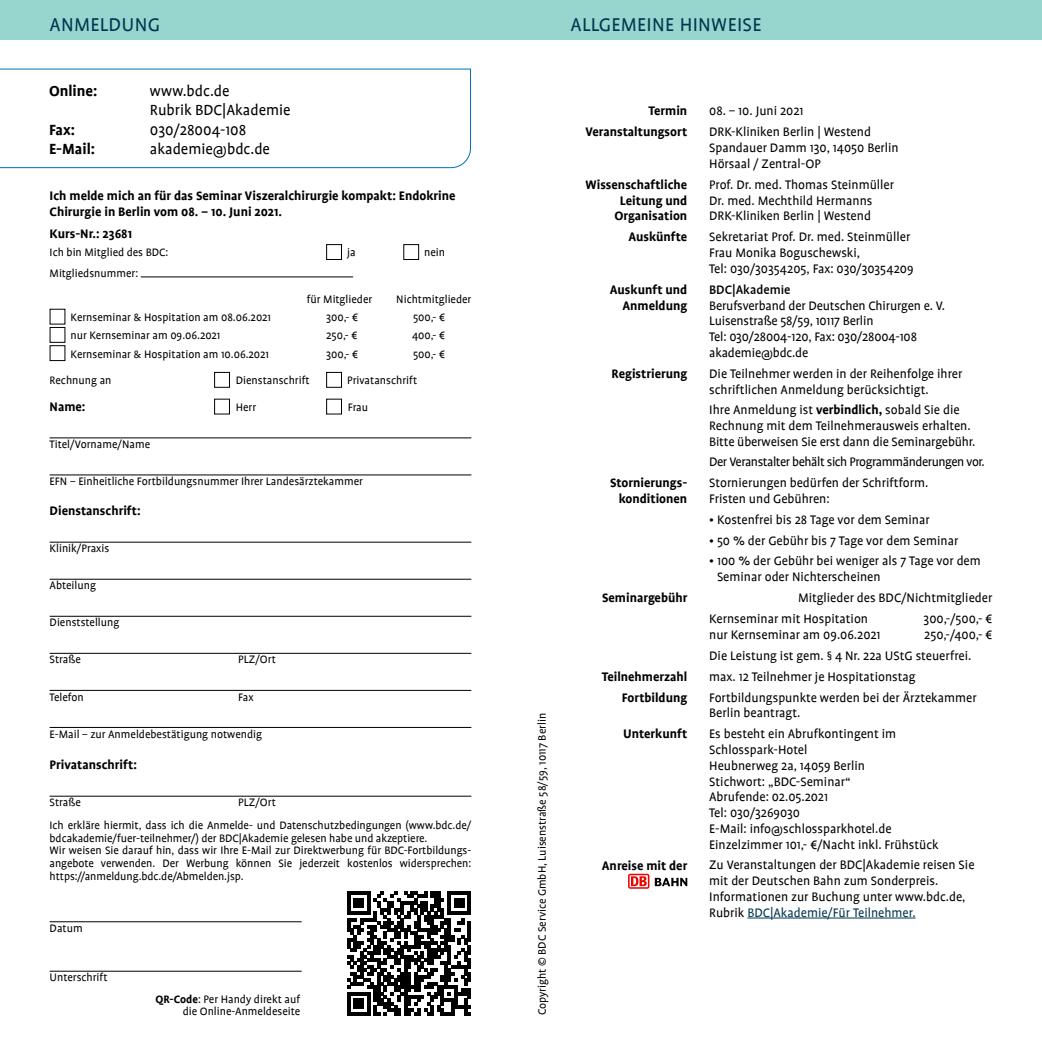
<style>
.page{position:relative;width:1042px;height:1042px;background:#fff}
.page>*{position:absolute;margin:0;border:0;box-sizing:border-box;transform-origin:0 0}
.t1{font:21px "Profile";letter-spacing:.015em;color:#003650}
.t2{font:16.62px/19.2px "Profile";color:#000}
.t3{font:700 16.62px "Profile";color:#000}
.t4{font:14px/15.8px "Profile";color:#000}
.t5{font:700 14px/15.8px "Profile";color:#000;text-align:right}
.t6{font:14px "Profile";letter-spacing:-.03em;color:#000}
.t7{font:500 14px "Profile";color:#000}
.t8{font:12.25px/12.8px "Profile";color:#000;text-align:right}
.s1{font-weight:700}
.s2{color:#003650}
</style>
<div class="page">
<div style="left:0;top:0;width:1042px;height:40px;background:#96d6ce"></div>
<svg style="left:628px;top:874px;width:21px;height:15px"></svg>
<div style="left:629px;top:875px;width:19px;height:12px;background:#fff"></div>
<svg style="left:631px;top:876px;width:16px;height:10px"></svg>
<svg style="left:655px;top:878px;width:32px;height:8px"></svg>
<hr style="left:747px;top:917px;width:168px;height:1px;background:#003650">
<hr style="left:50px;top:437px;width:421px;height:1px;background:#000">
<hr style="left:50px;top:475px;width:421px;height:1px;background:#000">
<hr style="left:50px;top:542px;width:421px;height:1px;background:#000">
<hr style="left:50px;top:579px;width:421px;height:1px;background:#000">
<hr style="left:50px;top:616px;width:421px;height:1px;background:#000">
<hr style="left:50px;top:653px;width:421px;height:1px;background:#000">
<hr style="left:50px;top:690px;width:421px;height:1px;background:#000">
<hr style="left:50px;top:727px;width:421px;height:1px;background:#000">
<hr style="left:50px;top:796px;width:421px;height:1px;background:#000">
<hr style="left:50px;top:921px;width:252px;height:1px;background:#000">
<hr style="left:50px;top:971px;width:252px;height:1px;background:#000">
<div style="left:326px;top:244px;width:16px;height:16px;border:1px solid #000"></div>
<div style="left:403px;top:244px;width:16px;height:16px;border:1px solid #000"></div>
<hr style="left:141px;top:277px;width:212px;height:1px;background:#000">
<div style="left:50px;top:327px;width:15px;height:16px;border:1px solid #000"></div>
<div style="left:50px;top:345px;width:15px;height:16px;border:1px solid #000"></div>
<div style="left:214px;top:372px;width:16px;height:16px;border:1px solid #000"></div>
<div style="left:326px;top:372px;width:16px;height:16px;border:1px solid #000"></div>
<div style="left:214px;top:399px;width:16px;height:15px;border:1px solid #000"></div>
<div style="left:326px;top:399px;width:16px;height:15px;border:1px solid #000"></div>
<svg style="left:0;top:68px;width:471px;height:100px"></svg>
<svg style="left:347px;top:891px;width:124px;height:124px"></svg>
<h1 class="t1" style="left:50px;top:14px;width:112px">ANMELDUNG</h1>
<p class="t3" style="left:49px;top:82px;width:50px">Online:</p>
<p class="t2" style="left:150px;top:81px;width:142px">www.bdc.de<br>Rubrik BDC|Akademie</p>
<p class="t3" style="left:49px;top:120px;width:28px">Fax:</p>
<p class="t2" style="left:150px;top:120px;width:98px">030/28004-108</p>
<p class="t3" style="left:49px;top:140px;width:48px">E-Mail:</p>
<p class="t2" style="left:150px;top:139px;width:122px">akademie@bdc.de</p>
<p class="t5" style="left:50px;top:187px;width:407px;line-height:16.8px;text-align:left">Ich melde mich an für das Seminar Viszeralchirurgie kompakt: Endokrine<br>Chirurgie in Berlin vom 08. – 10. Juni 2021.</p>
<p class="t5" style="left:50px;top:226px;width:84px">Kurs-Nr.: 23681</p>
<p class="t8" style="left:50px;top:246px;width:120px">Ich bin Mitglied des BDC:</p>
<p class="t8" style="left:347px;top:246px;width:10px">ja</p>
<p class="t8" style="left:424px;top:246px;width:22px">nein</p>
<p class="t8" style="left:50px;top:267px;width:90px">Mitgliedsnummer:</p>
<p class="t8" style="left:307px;top:293px;width:67px">für Mitglieder</p>
<p class="t8" style="left:396px;top:293px;width:77px">Nichtmitglieder</p>
<p class="t8" style="left:71px;top:311px;width:202px">Kernseminar &amp; Hospitation am 08.06.2021</p>
<p class="t8" style="left:326px;top:311px;width:34px">300,- €</p>
<p class="t8" style="left:413px;top:311px;width:34px">500,- €</p>
<p class="t8" style="left:71px;top:329px;width:151px">nur Kernseminar am 09.06.2021</p>
<p class="t8" style="left:326px;top:329px;width:33px">250,- €</p>
<p class="t8" style="left:412px;top:329px;width:35px">400,- €</p>
<p class="t8" style="left:71px;top:347px;width:200px">Kernseminar &amp; Hospitation am 10.06.2021</p>
<p class="t8" style="left:326px;top:347px;width:34px">300,- €</p>
<p class="t8" style="left:413px;top:347px;width:34px">500,- €</p>
<p class="t8" style="left:50px;top:374px;width:63px">Rechnung an</p>
<p class="t8" style="left:236px;top:374px;width:75px">Dienstanschrift</p>
<p class="t8" style="left:347px;top:374px;width:72px">Privatanschrift</p>
<p class="t5" style="left:50px;top:399px;width:37px">Name:</p>
<p class="t8" style="left:236px;top:401px;width:22px">Herr</p>
<p class="t8" style="left:348px;top:401px;width:22px">Frau</p>
<p class="t8" style="left:50px;top:438px;width:102px">Titel/Vorname/Name</p>
<p class="t8" style="left:50px;top:475px;width:315px">EFN – Einheitliche Fortbildungsnummer Ihrer Landesärztekammer</p>
<p class="t5" style="left:50px;top:503px;width:93px">Dienstanschrift:</p>
<p class="t8" style="left:50px;top:542px;width:61px">Klinik/Praxis</p>
<p class="t8" style="left:50px;top:579px;width:48px">Abteilung</p>
<p class="t8" style="left:50px;top:616px;width:71px">Dienststellung</p>
<p class="t8" style="left:50px;top:653px;width:33px">Straße</p>
<p class="t8" style="left:238px;top:653px;width:39px">PLZ/Ort</p>
<p class="t8" style="left:50px;top:690px;width:36px">Telefon</p>
<p class="t8" style="left:238px;top:690px;width:17px">Fax</p>
<p class="t8" style="left:50px;top:727px;width:214px">E-Mail – zur Anmeldebestätigung notwendig</p>
<p class="t5" style="left:50px;top:757px;width:89px">Privatanschrift:</p>
<p class="t8" style="left:50px;top:796px;width:33px">Straße</p>
<p class="t8" style="left:50px;top:791px;width:423px;line-height:22.6px;text-align:center">PLZ/Ort<br>Ich erkläre hiermit, dass ich die Anmelde- und Datenschutzbedingungen (www.bdc.de/</p>
<p class="t8" style="left:50px;top:831px;width:423px;text-align:left">bdcakademie/fuer-teilnehmer/) der BDC|Akademie gelesen habe und akzeptiere.<br>Wir weisen Sie darauf hin, dass wir Ihre E-Mail zur Direktwerbung für BDC-Fortbildungs&shy;angebote verwenden. Der Werbung können Sie jederzeit kostenlos widersprechen: https://anmeldung.bdc.de/Abmelden.jsp.</p>
<p class="t8" style="left:50px;top:922px;width:35px">Datum</p>
<p class="t8" style="left:50px;top:971px;width:60px">Unterschrift</p>
<p class="t8" style="left:156px;top:992px;width:146px"><span class="s1">QR-Code</span>: Per Handy direkt auf die Online-Anmeldeseite</p>
<h1 class="t1" style="left:570px;top:14px;width:192px">ALLGEMEINE HINWEISE</h1>
<p class="t8" style="left:536px;top:1015px;width:304px;rotate:-90deg">Copyright © BDC Service GmbH, Luisenstraße 58/59, 10117 Berlin</p>
<p class="t5" style="left:648px;top:103px;width:40px">Termin</p>
<p class="t4" style="left:709px;top:103px;width:96px">08. – 10. Juni 2021</p>
<p class="t5" style="left:586px;top:124px;width:103px">Veranstaltungsort</p>
<p class="t4" style="left:709px;top:124px;width:191px">DRK-Kliniken Berlin | Westend<br>Spandauer Damm 130, 14050 Berlin<br>Hörsaal / Zentral-OP</p>
<p class="t5" style="left:585px;top:176px;width:103px">Wissenschaftliche<br>Leitung und<br>Organisation</p>
<p class="t4" style="left:709px;top:177px;width:186px">Prof. Dr. med. Thomas Steinmüller<br>Dr. med. Mechthild Hermanns<br>DRK-Kliniken Berlin | Westend</p>
<p class="t5" style="left:628px;top:229px;width:60px">Auskünfte</p>
<p class="t4" style="left:709px;top:229px;width:206px">Sekretariat Prof. Dr. med. Steinmüller<br>Frau Monika Boguschewski,<br>Tel: 030/30354205, Fax: 030/30354209</p>
<p class="t5" style="left:610px;top:281px;width:79px">Auskunft und<br>Anmeldung</p>
<p class="t7" style="left:709px;top:282px;width:83px">BDC|Akademie</p>
<p class="t4" style="left:709px;top:297px;width:237px">Berufsverband der Deutschen Chirurgen e. V.<br>Luisenstraße 58/59, 10117 Berlin<br>Tel: 030/28004-120, Fax: 030/28004-108 akademie@bdc.de</p>
<p class="t5" style="left:611px;top:365px;width:77px">Registrierung</p>
<p class="t4" style="left:709px;top:366px;width:255px">Die Teilnehmer werden in der Reihenfolge ihrer schriftlichen Anmeldung berücksichtigt.</p>
<p class="t4" style="left:709px;top:402px;width:268px">Ihre Anmeldung ist <span class="s1">verbindlich,</span> sobald Sie die<br>Rechnung mit dem Teilnehmerausweis erhalten.<br>Bitte überweisen Sie erst dann die Seminargebühr.</p>
<p class="t6" style="left:709px;top:455px;width:277px">Der Veranstalter behält sich Programmänderungen vor.</p>
<p class="t5" style="left:610px;top:475px;width:79px">Stornierungs&shy;konditionen</p>
<p class="t4" style="left:709px;top:475px;width:221px">Stornierungen bedürfen der Schriftform.<br>Fristen und Gebühren:</p>
<p class="t4" style="left:709px;top:512px;width:222px">• Kostenfrei bis 28 Tage vor dem Seminar</p>
<p class="t4" style="left:709px;top:532px;width:251px">• 50 % der Gebühr bis 7 Tage vor dem Seminar</p>
<p class="t4" style="left:717px;top:553px;width:265px;text-indent:-8px">• 100 % der Gebühr bei weniger als 7 Tage vor dem<br>Seminar oder Nichterscheinen</p>
<p class="t5" style="left:602px;top:590px;width:87px">Seminargebühr</p>
<p class="t4" style="left:709px;top:587px;width:285px;line-height:20.7px;text-indent:89px">Mitglieder des BDC/Nichtmitglieder<br>Kernseminar mit Hospitation</p>
<p class="t4" style="left:923px;top:611px;width:70px">300,-/500,- €</p>
<p class="t4" style="left:709px;top:624px;width:285px;line-height:21px;text-indent:215px">250,-/400,- €<br>Die Leistung ist gem. § 4 Nr. 22a UStG steuerfrei.</p>
<p class="t4" style="left:709px;top:626px;width:173px">nur Kernseminar am 09.06.2021</p>
<p class="t5" style="left:602px;top:668px;width:87px">Teilnehmerzahl</p>
<p class="t4" style="left:709px;top:668px;width:208px">max. 12 Teilnehmer je Hospitationstag</p>
<p class="t5" style="left:622px;top:689px;width:67px">Fortbildung</p>
<p class="t4" style="left:709px;top:689px;width:269px">Fortbildungspunkte werden bei der Ärztekammer<br>Berlin beantragt.</p>
<p class="t5" style="left:623px;top:726px;width:66px">Unterkunft</p>
<p class="t4" style="left:709px;top:726px;width:231px">Es besteht ein Abrufkontingent im<br>Schlosspark-Hotel<br>Heubnerweg 2a, 14059 Berlin<br>Stichwort: „BDC-Seminar“<br>Abrufende: 02.05.2021<br>Tel: 030/3269030<br>E-Mail: info@schlossparkhotel.de<br>Einzelzimmer 101,- €/Nacht inkl. Frühstück</p>
<p class="t5" style="left:602px;top:857px;width:87px">Anreise mit der</p>
<p class="t4" style="left:709px;top:857px;width:267px">Zu Veranstaltungen der BDC|Akademie reisen Sie mit der Deutschen Bahn zum Sonderpreis.<br>Informationen zur Buchung unter www.bdc.de, Rubrik <span class="s2">BDC|Akademie/Für Teilnehmer.</span></p>
</div>
